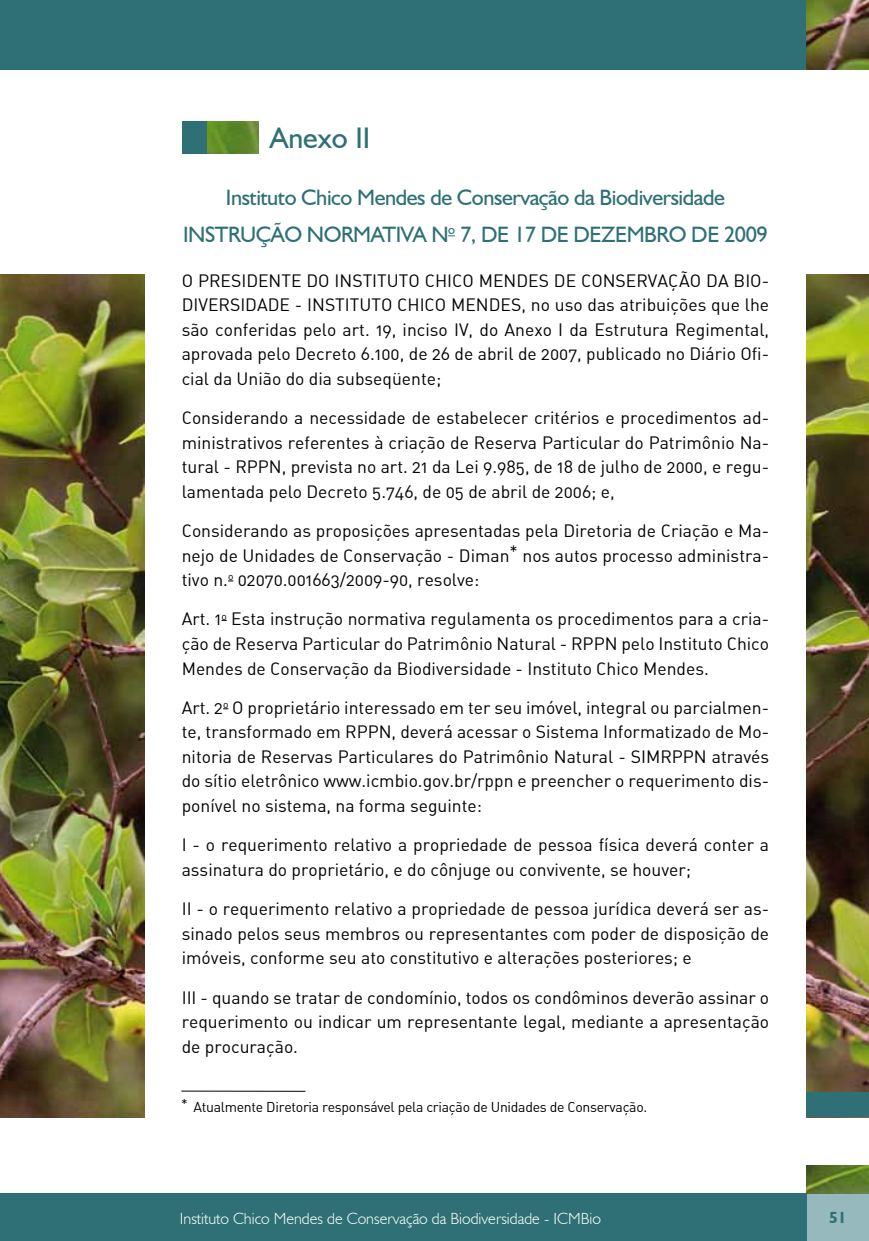
<style>
.page{position:relative;width:869px;height:1241px;background:#fff}
.page>*{position:absolute;margin:0;border:0;box-sizing:border-box;transform-origin:0 0}
.t1{font:29.75px "Humanist 521 BT";color:#2e7075}
.t2{font:22.22px/36.6px "Humanist 521 BT";letter-spacing:-.02em;color:#2e7075;text-align:center}
.t3{font:17.5px/24.5px "DIN Alternate";color:#000;text-align:justify}
.t4{font:300 16.1px "Humanist 521 BT";color:#fff}
.t5{font:700 16.1px "Humanist 521 BT";color:#2e7075}
.t6{font:14px "DIN Alternate";letter-spacing:-.02em;color:#000}
</style>
<div class="page">
<div style="left:0;top:1193px;width:806px;height:47px;background:#2e7075"></div>
<div style="left:806px;top:1193px;width:62px;height:47px;background:#95b9bc"></div>
<div style="left:0;top:0;width:868px;height:69px;background:#2e7075"></div>
<img style="left:0;top:274px;width:144px;height:843px">
<img style="left:806px;top:1165px;width:62px;height:28px">
<img style="left:806px;top:0;width:62px;height:69px">
<img style="left:206px;top:121px;width:53px;height:33px">
<img style="left:806px;top:274px;width:62px;height:843px">
<div style="left:806px;top:1091px;width:62px;height:25px;background:#2e7075"></div>
<hr style="left:181px;top:1090px;width:124px;height:1px;background:#000">
<div style="left:182px;top:121px;width:24px;height:33px;background:#2e7075"></div>
<h1 class="t1" style="left:270px;top:119px;width:102px">Anexo II</h1>
<p class="t2" style="left:183px;top:179px;width:586px">Instituto Chico Mendes de Conservação da Biodiversidade<br>INSTRUÇÃO NORMATIVA N<sup>o</sup> 7, DE 17 DE DEZEMBRO DE 2009</p>
<p class="t3" style="left:182px;top:268px;width:588px">O PRESIDENTE DO INSTITUTO CHICO MENDES DE CONSERVAÇÃO DA BIO-DIVERSIDADE - INSTITUTO CHICO MENDES, no uso das atribuições que lhe são conferidas pelo art. 19, inciso IV, do Anexo I da Estrutura Regimental, aprovada pelo Decreto 6.100, de 26 de abril de 2007, publicado no Diário Ofi&shy;cial da União do dia subseqüente;</p>
<p class="t3" style="left:182px;top:405px;width:588px">Considerando a necessidade de estabelecer critérios e procedimentos ad&shy;ministrativos referentes à criação de Reserva Particular do Patrimônio Na&shy;tural - RPPN, prevista no art. 21 da Lei 9.985, de 18 de julho de 2000, e regu&shy;lamentada pelo Decreto 5.746, de 05 de abril de 2006; e,</p>
<p class="t3" style="left:182px;top:518px;width:588px">Considerando as proposições apresentadas pela Diretoria de Criação e Ma&shy;nejo de Unidades de Conservação - Diman* nos autos processo administra&shy;tivo n.<sup>o</sup> 02070.001663/2009-90, resolve:</p>
<p class="t3" style="left:182px;top:606px;width:588px">Art. 1<sup>o</sup> Esta instrução normativa regulamenta os procedimentos para a cria&shy;ção de Reserva Particular do Patrimônio Natural - RPPN pelo Instituto Chico Mendes de Conservação da Biodiversidade - Instituto Chico Mendes.</p>
<p class="t3" style="left:182px;top:695px;width:588px">Art. 2<sup>o</sup> O proprietário interessado em ter seu imóvel, integral ou parcialmen&shy;te, transformado em RPPN, deverá acessar o Sistema Informatizado de Mo&shy;nitoria de Reservas Particulares do Patrimônio Natural - SIMRPPN através do sítio eletrônico www.icmbio.gov.br/rppn e preencher o requerimento dis&shy;ponível no sistema, na forma seguinte:</p>
<p class="t3" style="left:182px;top:832px;width:588px">I - o requerimento relativo a propriedade de pessoa física deverá conter a assinatura do proprietário, e do cônjuge ou convivente, se houver;</p>
<p class="t3" style="left:182px;top:896px;width:588px">II - o requerimento relativo a propriedade de pessoa jurídica deverá ser as&shy;sinado pelos seus membros ou representantes com poder de disposição de imóveis, conforme seu ato constitutivo e alterações posteriores; e</p>
<p class="t3" style="left:182px;top:984px;width:588px">III - quando se tratar de condomínio, todos os condôminos deverão assinar o requerimento ou indicar um representante legal, mediante a apresentação de procuração.</p>
<p class="t6" style="left:181px;top:1098px;width:467px">* Atualmente Diretoria responsável pela criação de Unidades de Conservação.</p>
<p class="t4" style="left:180px;top:1208px;width:422px">Instituto Chico Mendes de Conservação da Biodiversidade - ICMBio</p>
<p class="t5" style="left:828px;top:1206px;width:19px">51</p>
</div>
